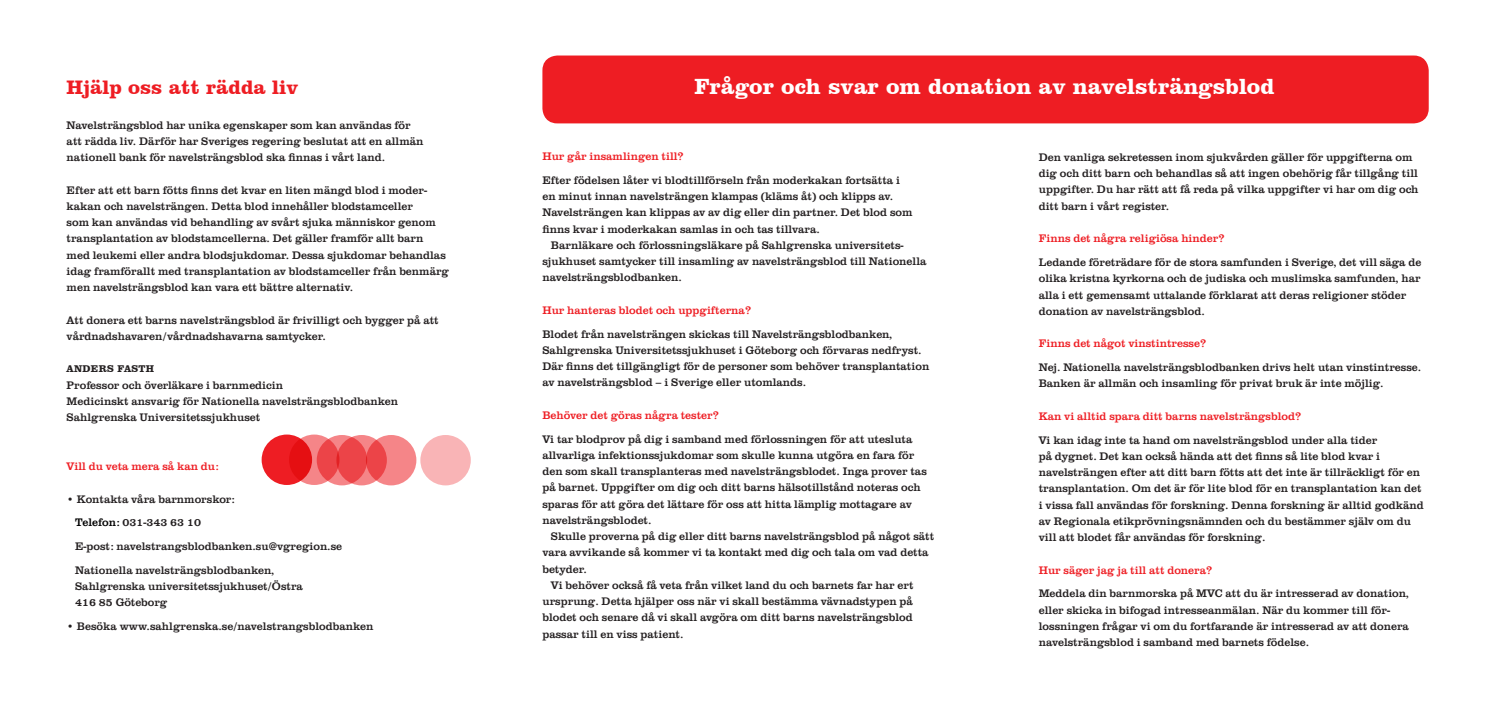
<style>
.page{position:relative;width:1489px;height:709px;background:#fff}
.page>*{position:absolute;margin:0;border:0;box-sizing:border-box;transform-origin:0 0}
.t1{font:700 22.5px "Clarendon BT";color:#fff}
.t2{font:700 20px "Clarendon BT";color:#ee1d23}
.t3{font:11.25px/16.2px "Clarendon URW";color:#231f20}
.t4{font:11.25px "Clarendon URW";color:#ee1d23}
.t5{font:700 10px "Clarendon BT";letter-spacing:.03em;color:#231f20}
.s1{color:#000}
</style>
<div class="page">
<div style="left:542px;top:55px;width:886px;height:68px;background:#ee1d23;border-radius:15px"></div>
<svg style="left:317px;top:435px;width:50px;height:50px"></svg>
<div style="left:261px;top:434px;width:51px;height:51px;background:#ee1d23;border-radius:50%"></div>
<svg style="left:289px;top:434px;width:50px;height:51px;background:#ec484b"></svg>
<svg style="left:336px;top:435px;width:51px;height:50px"></svg>
<svg style="left:366px;top:435px;width:50px;height:50px;background:#f27175"></svg>
<div style="left:420px;top:435px;width:51px;height:50px;background:#f9b4b6;border-radius:50%"></div>
<p class="t2" style="left:67px;top:75px;width:233px">Hjälp oss att rädda liv</p>
<p class="t3" style="left:67px;top:117px;width:358px">Navelsträngsblod har unika egenskaper som kan användas för att rädda liv. Därför har Sveriges regering beslutat att en allmän nationell bank för navelsträngsblod ska finnas i vårt land.</p>
<p class="t3" style="left:67px;top:182px;width:370px">Efter att ett barn fötts finns det kvar en liten mängd blod i moder&shy;kakan och navelsträngen. Detta blod innehåller blodstamceller som kan användas vid behandling av svårt sjuka människor genom transplantation av blodstamcellerna. Det gäller framför allt barn</p>
<p class="t3" style="left:67px;top:247px;width:384px">med leukemi eller andra blodsjukdomar. Dessa sjukdomar behandlas idag framförallt med transplantation av blodstamceller från benmärg men navelsträngsblod kan vara ett bättre alternativ.</p>
<p class="t3" style="left:67px;top:312px;width:373px">Att donera ett barns navelsträngsblod är frivilligt och bygger på att</p>
<p class="t3" style="left:67px;top:328px;width:261px">vårdnadshavaren/vårdnadshavarna samtycker.</p>
<p class="t5" style="left:67px;top:363px;width:89px">ANDERS FASTH</p>
<p class="t3" style="left:67px;top:377px;width:218px">Professor och överläkare i barnmedicin</p>
<p class="t3" style="left:67px;top:393px;width:333px">Medicinskt ansvarig för Nationella navelsträngsblodbanken</p>
<p class="t3" style="left:67px;top:409px;width:195px">Sahlgrenska Universitetssjukhuset</p>
<p class="t4" style="left:67px;top:459px;width:153px">Vill du veta mera så kan du:</p>
<p class="t3" style="left:67px;top:491px;width:170px">• Kontakta våra barnmorskor:</p>
<p class="t3" style="left:75px;top:514px;width:127px"><span class="s1">Telefon:</span> 031-343 63 10</p>
<p class="t3" style="left:75px;top:538px;width:269px">E-post: navelstrangsblodbanken.su@vgregion.se</p>
<p class="t3" style="left:75px;top:562px;width:200px">Nationella navelsträngsblodbanken,</p>
<p class="t3" style="left:75px;top:578px;width:229px">Sahlgrenska universitetssjukhuset/Östra</p>
<p class="t3" style="left:75px;top:594px;width:94px">416 85 Göteborg</p>
<p class="t3" style="left:67px;top:618px;width:308px">• Besöka www.sahlgrenska.se/navelstrangsblodbanken</p>
<p class="t1" style="left:694px;top:72px;width:581px">Frågor och svar om donation av navelsträngsblod</p>
<p class="t4" style="left:542px;top:149px;width:143px">Hur går insamlingen till?</p>
<p class="t3" style="left:542px;top:172px;width:371px">Efter födelsen låter vi blodtillförseln från moderkakan fortsätta i en minut innan navelsträngen klampas (kläms åt) och klipps av.<br>Navelsträngen kan klippas av av dig eller din partner. Det blod som finns kvar i moderkakan samlas in och tas tillvara.</p>
<p class="t3" style="left:542px;top:237px;width:385px;text-indent:8px">Barnläkare och förlossningsläkare på Sahlgrenska universitets&shy;sjukhuset samtycker till insamling av navelsträngsblod till Nationella navelsträngsblodbanken.</p>
<p class="t4" style="left:542px;top:303px;width:210px">Hur hanteras blodet och uppgifterna?</p>
<p class="t3" style="left:542px;top:326px;width:388px">Blodet från navelsträngen skickas till Navelsträngsblodbanken, Sahlgrenska Universitetssjukhuset i Göteborg och förvaras nedfryst.<br>Där finns det tillgängligt för de personer som behöver transplantation av navelsträngsblod – i Sverige eller utomlands.</p>
<p class="t4" style="left:542px;top:408px;width:178px">Behöver det göras några tester?</p>
<p class="t3" style="left:542px;top:431px;width:386px">Vi tar blodprov på dig i samband med förlossningen för att utesluta allvarliga infektionssjukdomar som skulle kunna utgöra en fara för den som skall transplanteras med navelsträngsblodet. Inga prover tas på barnet. Uppgifter om dig och ditt barns hälsotillstånd noteras och sparas för att göra det lättare för oss att hitta lämplig mottagare av navelsträngsblodet.</p>
<p class="t3" style="left:542px;top:528px;width:393px;text-indent:8px">Skulle proverna på dig eller ditt barns navelsträngsblod på något sätt vara avvikande så kommer vi ta kontakt med dig och tala om vad detta betyder.</p>
<p class="t3" style="left:542px;top:577px;width:373px;text-align:justify;text-indent:8px">Vi behöver också få veta från vilket land du och barnets far har ert ursprung. Detta hjälper oss när vi skall bestämma vävnadstypen på blodet och senare då vi skall avgöra om ditt barns navelsträngsblod passar till en viss patient.</p>
<p class="t3" style="left:1038px;top:149px;width:381px">Den vanliga sekretessen inom sjukvården gäller för uppgifterna om dig och ditt barn och behandlas så att ingen obehörig får tillgång till uppgifter. Du har rätt att få reda på vilka uppgifter vi har om dig och ditt barn i vårt register.</p>
<p class="t4" style="left:1038px;top:232px;width:187px">Finns det några religiösa hinder?</p>
<p class="t3" style="left:1038px;top:254px;width:384px">Ledande företrädare för de stora samfunden i Sverige, det vill säga de olika kristna kyrkorna och de judiska och muslimska samfunden, har alla i ett gemensamt uttalande förklarat att deras religioner stöder donation av navelsträngsblod.</p>
<p class="t4" style="left:1038px;top:337px;width:169px">Finns det något vinstintresse?</p>
<p class="t3" style="left:1038px;top:359px;width:384px">Nej. Nationella navelsträngsblodbanken drivs helt utan vinstintresse.<br>Banken är allmän och insamling för privat bruk är inte möjlig.</p>
<p class="t4" style="left:1038px;top:409px;width:264px">Kan vi alltid spara ditt barns navelsträngsblod?</p>
<p class="t3" style="left:1038px;top:432px;width:386px">Vi kan idag inte ta hand om navelsträngsblod under alla tider<br>på dygnet. Det kan också hända att det finns så lite blod kvar i navelsträngen efter att ditt barn fötts att det inte är tillräckligt för en transplantation. Om det är för lite blod för en transplantation kan det i vissa fall användas för forskning. Denna forskning är alltid godkänd av Regionala etikprövningsnämnden och du bestämmer själv om du vill att blodet får användas för forskning.</p>
<p class="t4" style="left:1038px;top:563px;width:175px">Hur säger jag ja till att donera?</p>
<p class="t3" style="left:1038px;top:585px;width:372px">Meddela din barnmorska på MVC att du är intresserad av donation, eller skicka in bifogad intresseanmälan. När du kommer till för&shy;lossningen frågar vi om du fortfarande är intresserad av att donera navelsträngsblod i samband med barnets födelse.</p>
</div>
